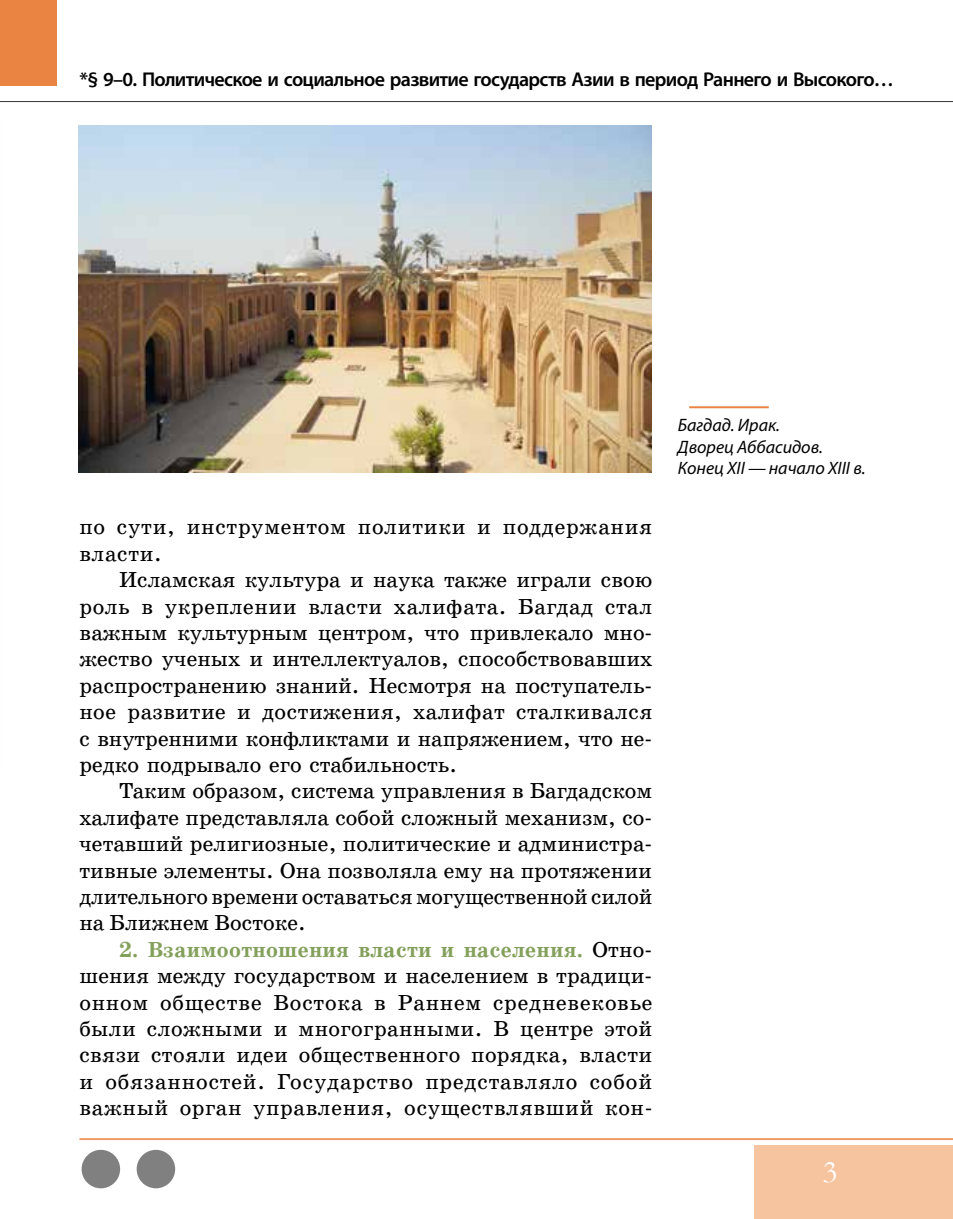
<style>
.page{position:relative;width:953px;height:1219px;background:#fff}
.page>*{position:absolute;margin:0;border:0;box-sizing:border-box;transform-origin:0 0}
.t1{font:32px "Garamond";color:#fff}
.t2{font:22px/26.4px "School Book Web";letter-spacing:.01em;color:#000;text-align:justify}
.t3{font:22px/26.4px "School Book Web";letter-spacing:.035em;color:#000}
.t4{font:600 20px "Myriad Pro";letter-spacing:-.035em;color:#000}
.t5{font:italic 18px/21.6px "Myriad Pro";color:#000}
.s1{font-weight:700;color:#83a05b}
</style>
<div class="page">
<hr style="left:0;top:101px;width:952px;height:1px;background:#000">
<div style="left:0;top:0;width:57px;height:86px;background:#e98442"></div>
<div style="left:754px;top:1145px;width:198px;height:74px;background:#f6c49f"></div>
<div style="left:82px;top:1150px;width:38px;height:38px;background:#808080;border-radius:50%"></div>
<div style="left:137px;top:1150px;width:38px;height:38px;background:#808080;border-radius:50%"></div>
<hr style="left:79px;top:1138px;width:873px;height:2px;background:#e98442">
<img style="left:78px;top:126px;width:573px;height:346px">
<hr style="left:689px;top:406px;width:79px;height:2px;background:#e98442">
<p class="t4" style="left:79px;top:67px;width:816px">*§ 9–0. Политическое и социальное развитие государств Азии в период Раннего и Высокого…</p>
<p class="t3" style="left:79px;top:514px;width:574px">по сути, инструментом политики и поддержания власти.</p>
<p class="t2" style="left:79px;top:567px;width:574px;text-indent:40px">Исламская культура и наука также играли свою роль в укреплении власти халифата. Багдад стал важным культурным центром, что привлекало мно&shy;жество ученых и интеллектуалов, способствовавших распространению знаний. Несмотря на поступатель&shy;ное развитие и достижения, халифат сталкивался с внутренними конфликтами и напряжением, что не&shy;редко подрывало его стабильность.</p>
<p class="t2" style="left:79px;top:778px;width:574px;text-indent:40px">Таким образом, система управления в Багдадском халифате представляла собой сложный механизм, со&shy;четавший религиозные, политические и администра&shy;тивные элементы. Она позволяла ему на протяжении длительного времени оставаться могущественной силой на Ближнем Востоке.</p>
<p class="t2" style="left:79px;top:936px;width:574px;text-indent:40px"><span class="s1">2. Взаимоотношения власти и населения.</span> Отно&shy;шения между государством и населением в традици&shy;онном обществе Востока в Раннем средневековье были сложными и многогранными. В центре этой связи стояли идеи общественного порядка, власти и обязанностей. Государство представляло собой важный орган управления, осуществлявший кон-</p>
<p class="t5" style="left:677px;top:414px;width:189px">Багдад. Ирак.<br>Дворец Аббасидов.<br>Конец XII —начало XIII в.</p>
<h1 class="t1" style="left:822px;top:1150px;width:17px">3</h1>
</div>
